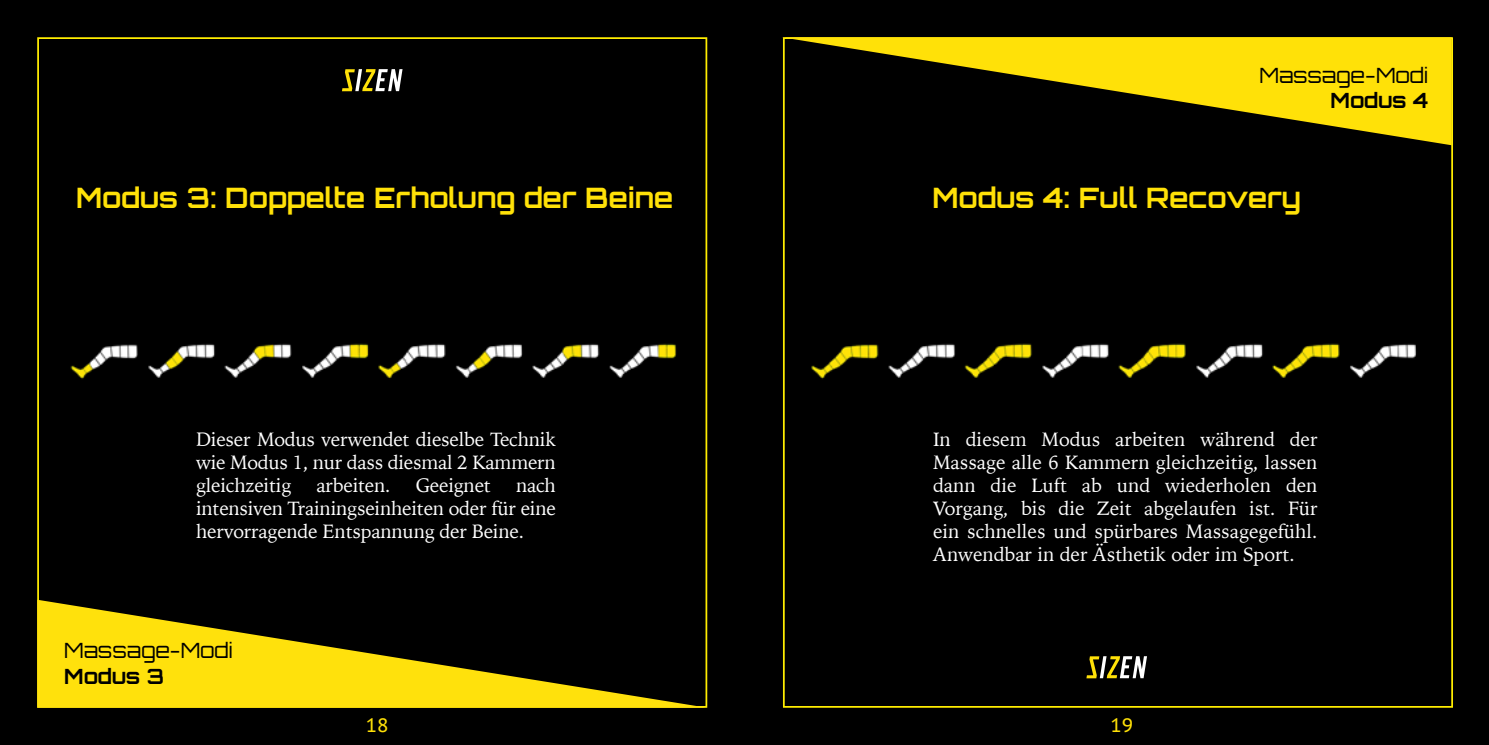
<style>
.page{position:relative;width:1489px;height:745px;background:#fff}
.page>*{position:absolute;margin:0;border:0;box-sizing:border-box;transform-origin:0 0}
.t1{font:28.18px "Orbitron";color:#ffe108}
.t2{font:300 21px "Orbitron";color:#000}
.t3{font:21px "Orbitron";letter-spacing:-.01em;color:#000}
.t4{font:19.25px/23.1px "Iowan Old Style";letter-spacing:-.01em;color:#fff;text-align:justify}
.t5{font:19.25px "PT Sans Caption";color:#ffe108}
</style>
<div class="page">
<div style="left:0;top:0;width:744px;height:744px;background:#000"></div>
<svg style="left:37px;top:599px;width:670px;height:108px"></svg>
<div style="left:744px;top:0;width:744px;height:744px;background:#000"></div>
<svg style="left:782px;top:37px;width:669px;height:108px"></svg>
<svg style="left:1086px;top:656px;width:60px;height:22px"></svg>
<svg style="left:342px;top:69px;width:60px;height:23px"></svg>
<img style="left:70px;top:343px;width:607px;height:36px">
<img style="left:811px;top:343px;width:605px;height:36px">
<h1 class="t1" style="left:76px;top:180px;width:599px">Modus 3: Doppelte Erholung der Beine</h1>
<p class="t4" style="left:196px;top:426px;width:361px">Dieser Modus verwendet dieselbe Technik wie Modus 1, nur dass diesmal 2 Kammern gleichzeitig</p>
<p class="t4" style="left:316px;top:472px;width:75px">arbeiten.</p>
<p class="t4" style="left:416px;top:472px;width:76px">Geeignet</p>
<p class="t4" style="left:196px;top:472px;width:361px;text-indent:320px">nach intensiven Trainingseinheiten oder für eine hervorragende Entspannung der Beine.</p>
<p class="t2" style="left:64px;top:636px;width:170px">Massage-Modi</p>
<p class="t3" style="left:64px;top:662px;width:101px">Modus 3</p>
<p class="t2" style="left:1259px;top:61px;width:170px">Massage-Modi</p>
<p class="t3" style="left:1330px;top:86px;width:99px">Modus 4</p>
<h1 class="t1" style="left:932px;top:180px;width:370px">Modus 4: Full Recovery</h1>
<p class="t4" style="left:933px;top:426px;width:386px">In diesem Modus arbeiten während der Massage alle 6 Kammern gleichzeitig, lassen dann die Luft ab und wiederholen den Vorgang, bis die Zeit abgelaufen ist. Für ein schnelles und spürbares Massagegefühl.<br>Anwendbar in der Ästhetik oder im Sport.</p>
<p class="t5" style="left:366px;top:712px;width:24px">18</p>
<p class="t5" style="left:1110px;top:712px;width:24px">19</p>
</div>
